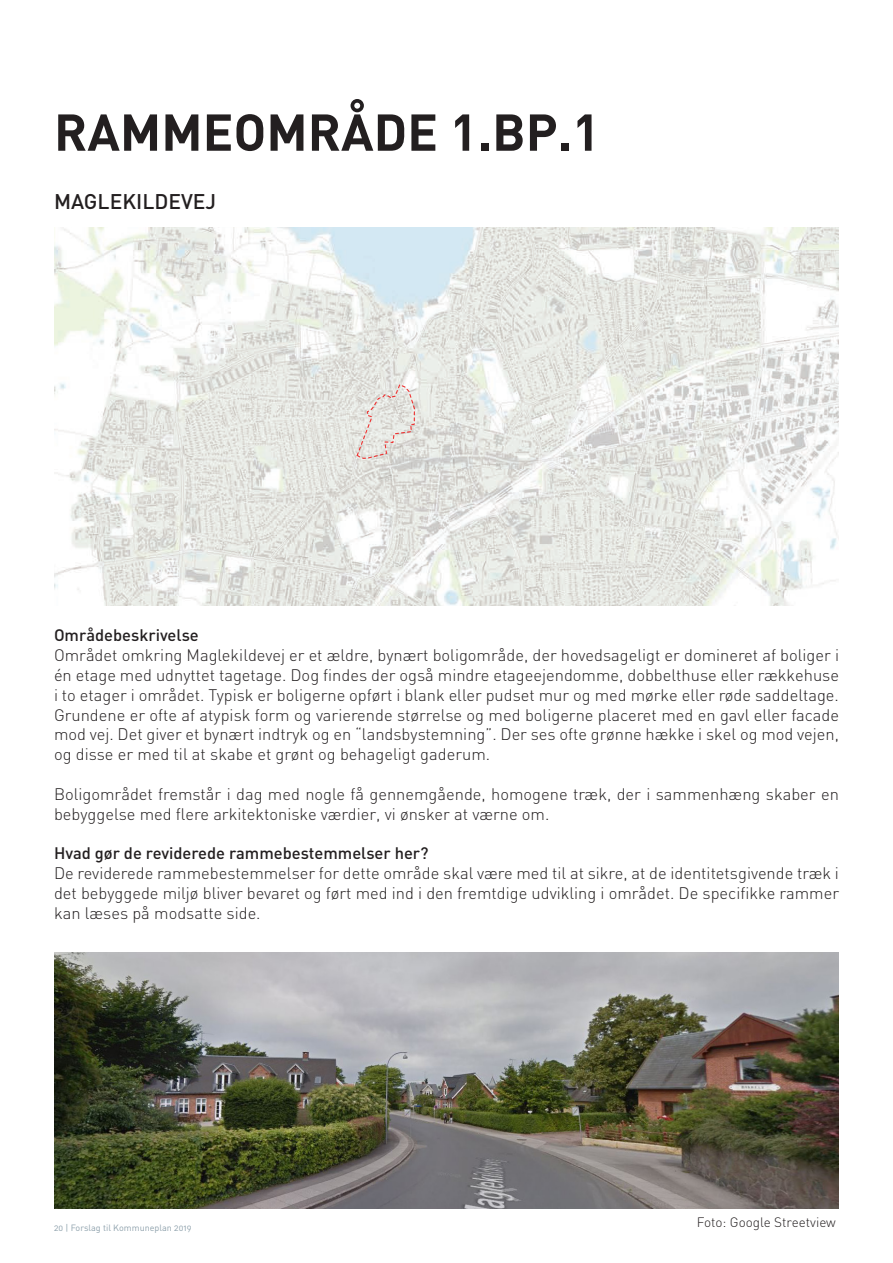
<style>
.page{position:relative;width:893px;height:1263px;background:#fff}
.page>*{position:absolute;margin:0;border:0;box-sizing:border-box;transform-origin:0 0}
.t1{font:700 51px "DIN";color:#231f20}
.t2{font:500 21px "DIN";color:#231f20}
.t3{font:300 16.5px/19.8px "DIN";color:#231f20;text-align:justify}
.t4{font:500 16.5px "DIN";color:#231f20}
.t5{font:300 13.5px "DIN";color:#231f20}
.t6{font:9px "DIN Regular Alternate";color:#8ea1ac}
</style>
<div class="page">
<img style="left:54px;top:228px;width:785px;height:377px">
<svg style="left:356px;top:383px;width:60px;height:76px;background:#e3ddd8"></svg>
<img style="left:54px;top:952px;width:785px;height:257px">
<p class="t1" style="left:54px;top:99px;width:547px">RAMMEOMRÅDE 1.BP.1</p>
<p class="t2" style="left:54px;top:188px;width:164px">MAGLEKILDEVEJ</p>
<p class="t4" style="left:54px;top:624px;width:146px">Områdebeskrivelse</p>
<p class="t3" style="left:54px;top:645px;width:786px">Området omkring Maglekildevej er et ældre, bynært boligområde, der hovedsageligt er domineret af boliger i én etage med udnyttet tagetage. Dog findes der også mindre etageejendomme, dobbelthuse eller rækkehuse i to etager i området. Typisk er boligerne opført i blank eller pudset mur og med mørke eller røde saddeltage.</p>
<p class="t3" style="left:54px;top:704px;width:786px">Grundene er ofte af atypisk form og varierende størrelse og med boligerne placeret med en gavl eller facade mod vej. Det giver et bynært indtryk og en “landsbystemning”. Der ses ofte grønne hække i skel og mod vejen, og disse er med til at skabe et grønt og behageligt gaderum.</p>
<p class="t3" style="left:54px;top:783px;width:786px">Boligområdet fremstår i dag med nogle få gennemgående, homogene træk, der i sammenhæng skaber en bebyggelse med flere arkitektoniske værdier, vi ønsker at værne om.</p>
<p class="t4" style="left:54px;top:842px;width:376px">Hvad gør de reviderede rammebestemmelser her?</p>
<p class="t3" style="left:54px;top:863px;width:787px">De reviderede rammebestemmelser for dette område skal være med til at sikre, at de identitetsgivende træk i det bebyggede miljø bliver bevaret og ført med ind i den fremtdige udvikling i området. De specifikke rammer kan læses på modsatte side.</p>
<p class="t6" style="left:54px;top:1222px;width:139px">20 | Forslag til Kommuneplan 2019</p>
<p class="t5" style="left:697px;top:1213px;width:141px">Foto: Google Streetview</p>
</div>
